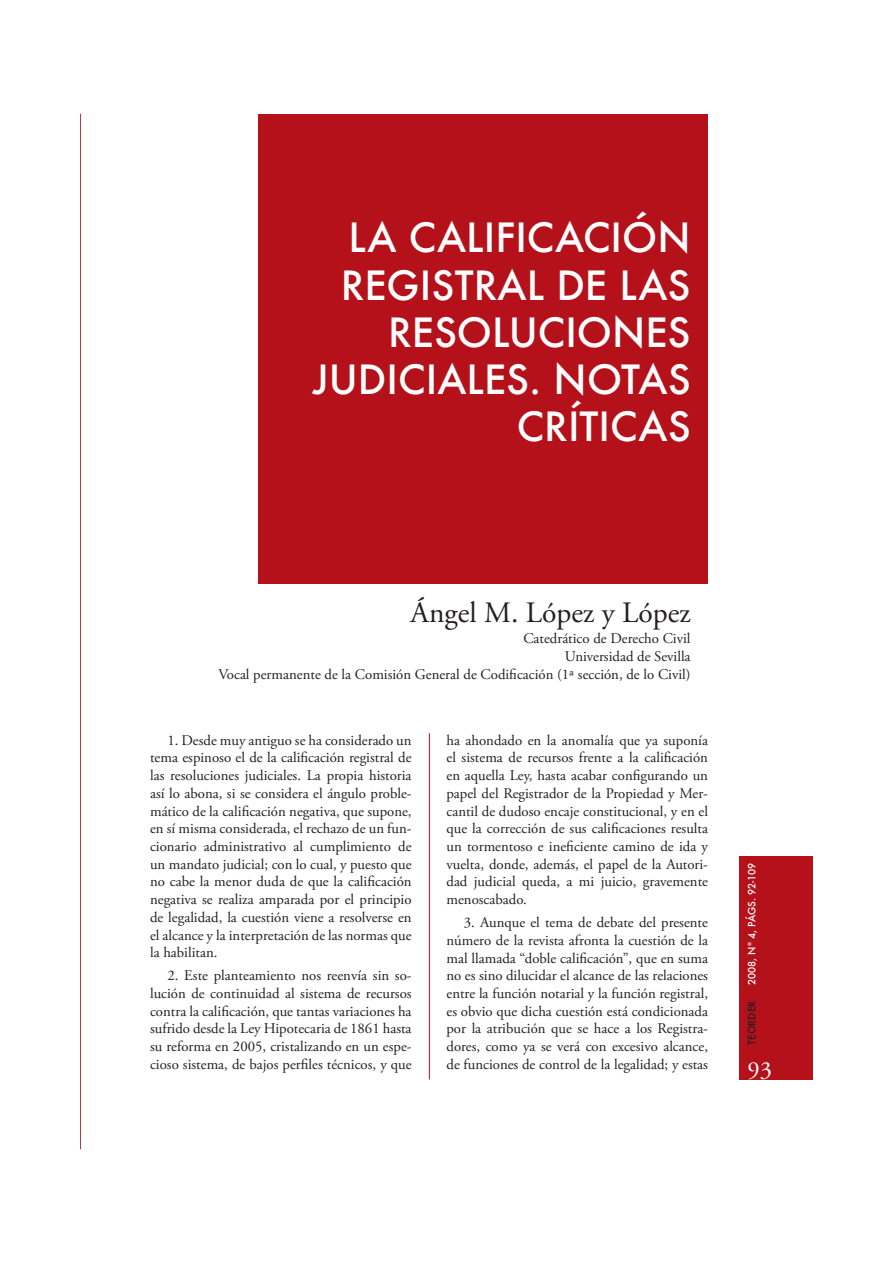
<style>
.page{position:relative;width:893px;height:1263px;background:#fff}
.page>*{position:absolute;margin:0;border:0;box-sizing:border-box;transform-origin:0 0}
.t1{font:500 39.3px/47.2px "Futura";color:#fff;text-align:right}
.t2{font:29.55px "Adobe Garamond Pro";color:#231f20}
.t3{font:24.6px "Adobe Garamond Pro";color:#fff}
.t4{font:14.7px/17.7px "Adobe Garamond Pro";color:#231f20;text-align:justify}
.t5{font:500 9.9px "Futura";color:#fff}
.t6{font:500 9.9px "Futura";color:#231f20}
</style>
<div class="page">
<div style="left:258px;top:114px;width:450px;height:469px;background:#b5111a"></div>
<hr style="left:429px;top:733px;width:1px;height:347px;background:#b5111a">
<div style="left:739px;top:856px;width:74px;height:224px;background:#b5111a"></div>
<h1 class="t1" style="left:313px;top:213px;width:379px">LA CALIFICACIÓN<br>REGISTRAL DE LAS<br>RESOLUCIONES<br>JUDICIALES. NOTAS<br>CRÍTICAS</h1>
<h2 class="t2" style="left:411px;top:601px;width:281px">Ángel M. López y López</h2>
<p class="t4" style="left:218px;top:632px;width:474px;text-align:right">Catedrático de Derecho Civil<br>Universidad de Sevilla<br>Vocal permanente de la Comisión General de Codificación (1ª sección, de lo Civil)</p>
<p class="t4" style="left:150px;top:733px;width:263px;text-indent:17px">1. Desde muy antiguo se ha considerado un tema espinoso el de la calificación registral de las resoluciones judiciales. La propia historia así lo abona, si se considera el ángulo proble&shy;mático de la calificación negativa, que supone, en sí misma considerada, el rechazo de un fun&shy;cionario administrativo al cumplimiento de un mandato judicial; con lo cual, y puesto que no cabe la menor duda de que la calificación negativa se realiza amparada por el principio de legalidad, la cuestión viene a resolverse en el alcance y la interpretación de las normas que la habilitan.</p>
<p class="t4" style="left:150px;top:968px;width:263px;text-indent:17px">2. Este planteamiento nos reenvía sin so&shy;lución de continuidad al sistema de recursos contra la calificación, que tantas variaciones ha sufrido desde la Ley Hipotecaria de 1861 hasta su reforma en 2005, cristalizando en un espe&shy;cioso sistema, de bajos perfiles técnicos, y que</p>
<p class="t4" style="left:446px;top:733px;width:263px">ha ahondado en la anomalía que ya suponía el sistema de recursos frente a la calificación en aquella Ley, hasta acabar configurando un papel del Registrador de la Propiedad y Mer&shy;cantil de dudoso encaje constitucional, y en el que la corrección de sus calificaciones resulta un tormentoso e ineficiente camino de ida y vuelta, donde, además, el papel de la Autori&shy;dad judicial queda, a mi juicio, gravemente menoscabado.</p>
<p class="t4" style="left:446px;top:915px;width:263px;text-indent:17px">3. Aunque el tema de debate del presente número de la revista afronta la cuestión de la mal llamada “doble calificación”, que en suma no es sino dilucidar el alcance de las relaciones entre la función notarial y la función registral, es obvio que dicha cuestión está condicionada por la atribución que se hace a los Registra&shy;dores, como ya se verá con excesivo alcance, de funciones de control de la legalidad; y estas</p>
<p class="t5" style="left:745px;top:985px;width:123px;rotate:-90deg">2008, Nº 4, PÁGS. 92-109</p>
<p class="t6" style="left:745px;top:1045px;width:45px;rotate:-90deg">TEORDER</p>
<h3 class="t3" style="left:747px;top:1061px;width:26px">93</h3>
</div>
